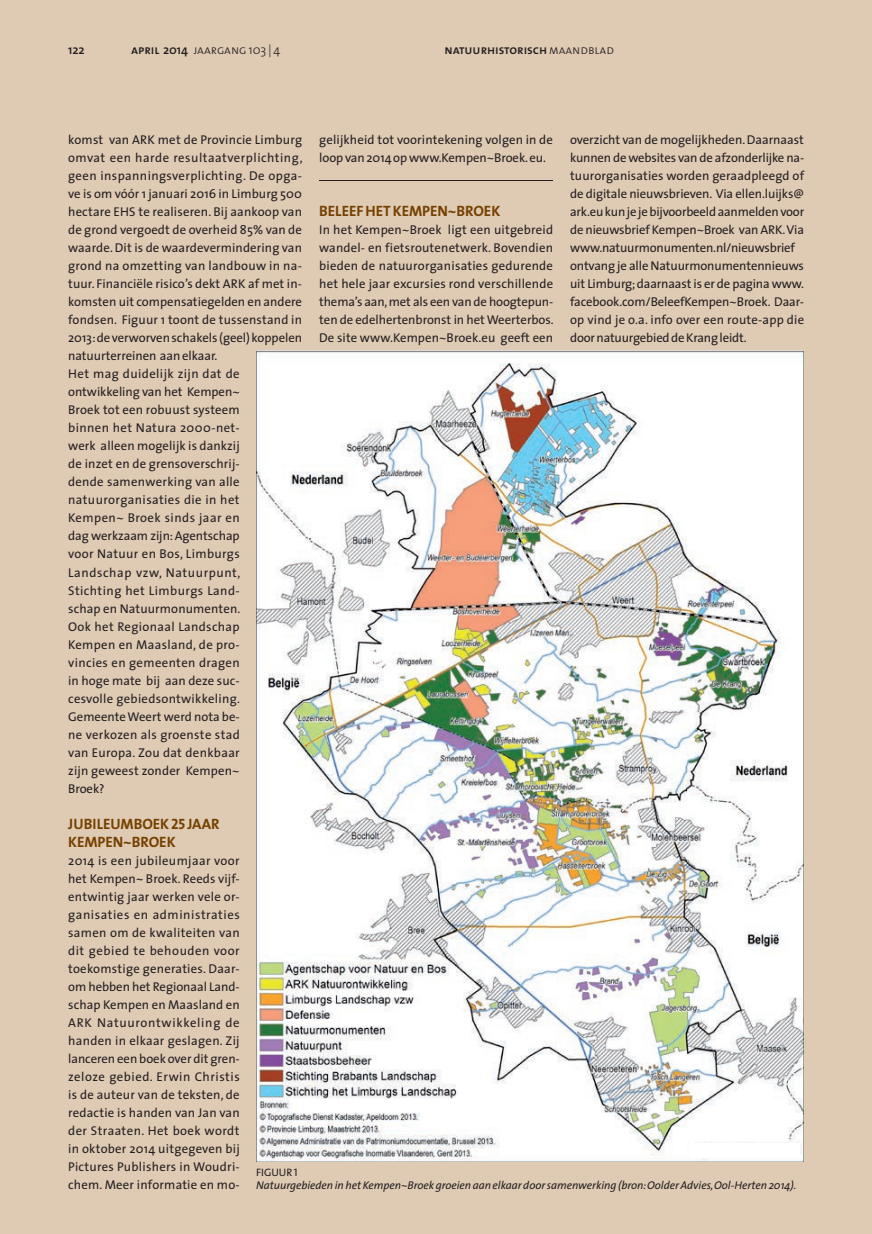
<style>
.page{position:relative;width:872px;height:1234px;background:#fff}
.page>*{position:absolute;margin:0;border:0;box-sizing:border-box;transform-origin:0 0}
.t1{font:15px/18px "The Sans Bold Caps";color:#754100}
.t2{font:12.75px/18px "The Sans";letter-spacing:.01em;color:#231f20}
.t3{font:12.75px/18px "The Sans";letter-spacing:-.01em;color:#231f20}
.t4{font:12.75px "The Sans Semi Bold Caps";letter-spacing:-.005em;color:#231f20}
.t5{font:12.75px "The Sans Light Caps";letter-spacing:-.005em;color:#231f20}
.t6{font:600 12.75px "The Sans";color:#231f20}
.t7{font:italic 11.25px "The Sans";letter-spacing:-.005em;color:#231f20}
.t8{font:10.8px "The Sans Caps";letter-spacing:-.005em;color:#231f20}
.s1{font-family:"The Sans Semi Bold Caps"}
.s2{font-family:"The Sans";font-weight:600}
.s3{font-family:"The Sans";font-weight:300}
.s4{font-family:"The Sans Light Caps"}
</style>
<div class="page">
<div style="left:0;top:0;width:872px;height:1233px;background:#dfcab4"></div>
<hr style="left:319px;top:180px;width:234px;height:1px;background:#231f20">
<img style="left:256px;top:351px;width:548px;height:810px">
<div style="left:690px;top:1142px;width:110px;height:15px;background:#fff"></div>
<p class="t6" style="left:68px;top:39px;width:18px">122</p>
<p class="t5" style="left:131px;top:39px;width:151px"><span class="s1">april</span> <span class="s2">2014</span> jaargang <span class="s3">103 | 4</span></p>
<p class="t4" style="left:444px;top:39px;width:171px">natuurhistorisch<span class="s4">maandblad</span></p>
<p class="t2" style="left:319px;top:130px;width:235px">gelijkheid tot voorintekening volgen in de loop van 2014 op www.Kempen~Broek. eu.</p>
<p class="t2" style="left:68px;top:130px;width:236px">komst van ARK met de Provincie Limburg omvat een harde resultaatverplichting, geen inspanningsverplichting. De opga&shy;ve is om vóór 1 januari 2016 in Limburg 500 hectare EHS te realiseren. Bij aankoop van de grond vergoedt de overheid 85% van de waarde. Dit is de waardevermindering van grond na omzetting van landbouw in na&shy;tuur. Financiële risico’s dekt ARK af met in&shy;komsten uit compensatiegelden en andere fondsen. Figuur 1 toont de tussenstand in<br>2013: de verworven schakels (geel) koppelen natuurterreinen aan elkaar.<br>Het mag duidelijk zijn dat de ontwikkeling van het Kempen~<br>Broek tot een robuust systeem<br>binnen het Natura 2000-net-<br>werk alleen mogelijk is dankzij<br>de inzet en de grensoverschrij-<br>dende samenwerking van alle natuurorganisaties die in het<br>Kempen~ Broek sinds jaar en<br>dag werkzaam zijn: Agentschap<br>voor Natuur en Bos, Limburgs<br>Landschap vzw, Natuurpunt,<br>Stichting het Limburgs Land-<br>schap en Natuurmonumenten.<br>Ook het Regionaal Landschap<br>Kempen en Maasland, de pro-<br>vincies en gemeenten dragen<br>in hoge mate bij aan deze suc-<br>cesvolle gebiedsontwikkeling.<br>Gemeente Weert werd nota be-<br>ne verkozen als groenste stad<br>van Europa. Zou dat denkbaar<br>zijn geweest zonder Kempen~<br>Broek?</p>
<p class="t1" style="left:68px;top:814px;width:153px">JUBILEUMBOEK 25 JAAR<br>KEMPEN~BROEK</p>
<p class="t2" style="left:68px;top:850px;width:173px;text-align:justify">2014 is een jubileumjaar voor het Kempen~ Broek. Reeds vijf&shy;entwintig jaar werken vele or&shy;ganisaties en administraties samen om de kwaliteiten van dit gebied te behouden voor toekomstige generaties. Daar&shy;om hebben het Regionaal Land&shy;schap Kempen en Maasland en ARK Natuurontwikkeling de handen in elkaar geslagen. Zij lanceren een boek over dit gren&shy;zeloze gebied. Erwin Christis is de auteur van de teksten, de redactie is handen van Jan van der Straaten. Het boek wordt in oktober 2014 uitgegeven bij Pictures Publishers in Woudri&shy;chem. Meer informatie en mo-</p>
<p class="t3" style="left:570px;top:130px;width:236px">overzicht van de mogelijkheden. Daarnaast kunnen de websites van de afzonderlijke na&shy;tuurorganisaties worden geraadpleegd of de digitale nieuwsbrieven. Via ellen.luijks@ ark.eu kun je je bijvoorbeeld aanmelden voor de nieuwsbrief Kempen~Broek van ARK. Via www.natuurmonumenten.nl/nieuwsbrief ontvang je alle Natuurmonumentennieuws uit Limburg; daarnaast is er de pagina www. facebook.com/BeleefKempen~Broek. Daar&shy;op vind je o.a. info over een route-app die door natuurgebied de Krang leidt.</p>
<p class="t1" style="left:319px;top:202px;width:183px">BELEEF HET KEMP EN~BROEK</p>
<p class="t2" style="left:319px;top:220px;width:236px;text-align:justify">In het Kempen~Broek ligt een uitgebreid wandel- en fietsroutenetwerk. Bovendien bieden de natuurorganisaties gedurende het hele jaar excursies rond verschillende thema’s aan, met als een van de hoogtepun&shy;ten de edelhertenbronst in het Weerterbos.<br>De site www.Kempen~Broek.eu geeft een</p>
<p class="t8" style="left:256px;top:1162px;width:43px">FIGUUR 1</p>
<p class="t7" style="left:256px;top:1175px;width:541px">Natuurgebieden in het Kempen~Broek groeien aan elkaar door samenwerking (bron: Oolder Advies, Ool-Herten 2014).</p>
</div>
